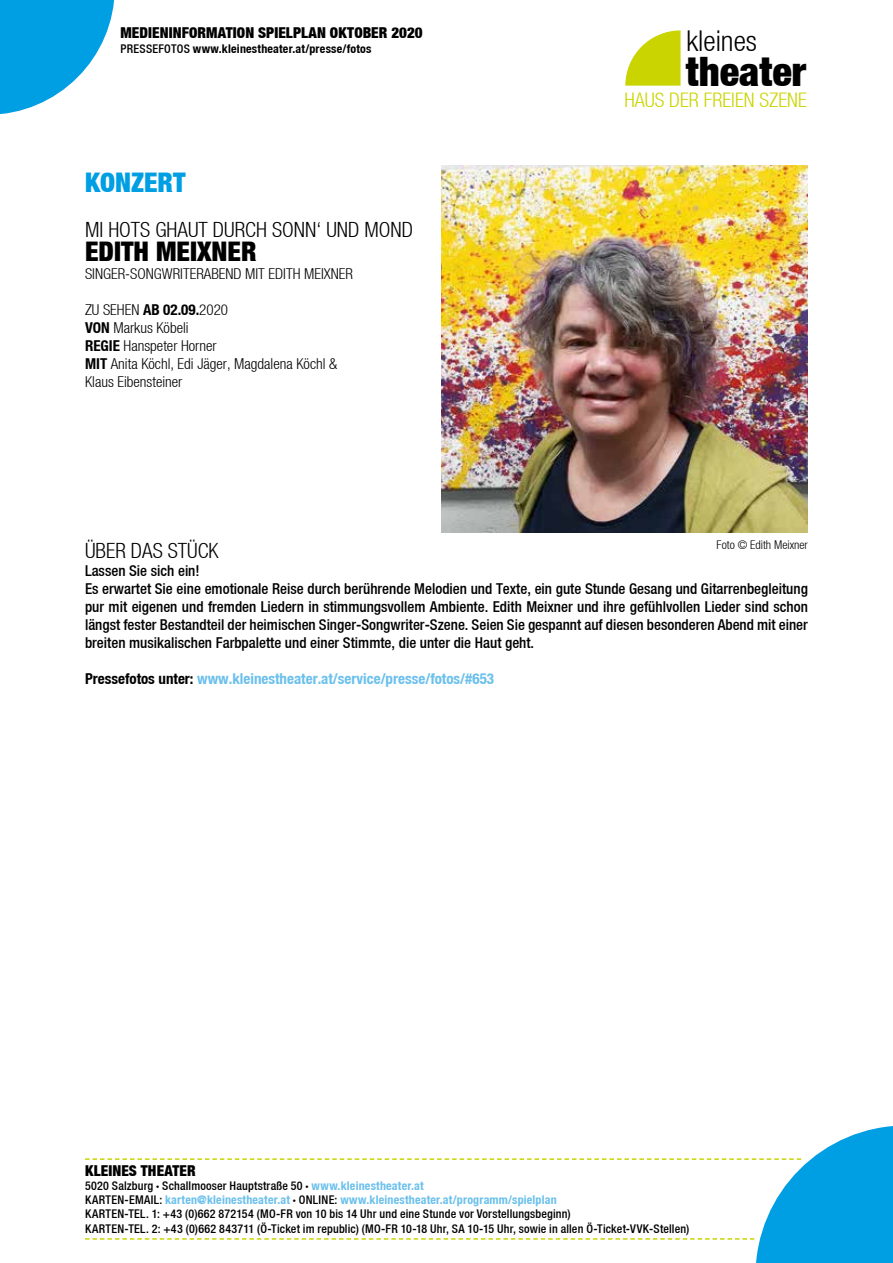
<style>
.page{position:relative;width:893px;height:1263px;background:#fff}
.page>*{position:absolute;margin:0;border:0;box-sizing:border-box;transform-origin:0 0}
.t1{font:40.5px "Helvetica Neue Black Cond";color:#000}
.t2{font:28.65px "Helvetica Neue Light Cond";color:#000}
.t3{font:27px "Helvetica Neue Black Cond";color:#000}
.t4{font:27px "Helvetica Neue Black Cond";color:#009ee3}
.t5{font:21px "Helvetica Neue Light Cond";color:#000}
.t6{font:20.1px "Helvetica Neue Light Cond";color:#cad400}
.t7{font:15px/18px "Helvetica Neue Medium Cond";color:#000}
.t8{font:15px/18px "Helvetica Neue Light Cond";color:#000}
.t9{font:15px "Helvetica Neue Bold Cond";color:#6bc0ec}
.t10{font:15px "Helvetica Neue Black Cond";letter-spacing:.005em;color:#000}
.t11{font:12px/14.2px "Helvetica Neue Medium Cond";letter-spacing:.015em;color:#000}
.t12{font:12px "Helvetica Neue Bold Cond";letter-spacing:.015em;color:#6bc0ec}
.t13{font:12px "Helvetica Neue Bold Cond";letter-spacing:.015em;color:#000}
.t14{font:12px "Helvetica Neue Light Cond";color:#000}
.s1{font-family:"Helvetica Neue Medium Cond"}
.s2{font-family:"Helvetica Neue Bold Cond"}
.s3{color:#000}
.s4{font-family:"Helvetica Neue Black Cond"}
.s5{font-family:"Helvetica Neue Bold Cond";color:#6bc0ec}
.s6{font-family:"Helvetica Neue Medium Cond";color:#000}
.s7{font-family:"Helvetica Neue Black Cond";color:#000}
</style>
<div class="page">
<svg style="left:625px;top:30px;width:56px;height:56px"></svg>
<svg style="left:85px;top:1126px;width:808px;height:137px"></svg>
<svg style="left:0;top:0;width:114px;height:114px"></svg>
<img style="left:442px;top:166px;width:366px;height:366px">
<p class="t10" style="left:120px;top:24px;width:304px">MEDIENINFORMATION SPIELPLAN OKTOBER 2020</p>
<p class="t13" style="left:120px;top:41px;width:252px"><span class="s1">PRESSEFOTOS</span> www.kleinestheater.at/presse/fotos</p>
<h3 class="t4" style="left:85px;top:166px;width:102px">KONZERT</h3>
<h3 class="t5" style="left:85px;top:217px;width:330px">MI HOTS GHAUT DURCH SONN‘ UND MOND</h3>
<h3 class="t3" style="left:85px;top:235px;width:173px">EDITH MEIXNER</h3>
<p class="t8" style="left:85px;top:264px;width:269px">SINGER-SONGWRITERABEND MIT EDITH MEIXNER</p>
<p class="t8" style="left:85px;top:300px;width:254px">ZU SEHEN <span class="s2">AB 02.09.</span>2020<br><span class="s2">VON</span> Markus Köbeli<br><span class="s2">REGIE</span> Hanspeter Horner<br><span class="s2">MIT</span> Anita Köchl, Edi Jäger, Magdalena Köchl &amp;<br>Klaus Eibensteiner</p>
<h2 class="t2" style="left:686px;top:25px;width:72px">kleines</h2>
<h1 class="t1" style="left:686px;top:46px;width:122px">theater</h1>
<h3 class="t6" style="left:624px;top:88px;width:184px">HAUS DER FREIEN SZENE</h3>
<h3 class="t5" style="left:85px;top:538px;width:135px">ÜBER DAS STÜCK</h3>
<p class="t7" style="left:85px;top:561px;width:724px">Lassen Sie sich ein!<br>Es erwartet Sie eine emotionale Reise durch berührende Melodien und Texte, ein gute Stunde Gesang und Gitarrenbegleitung pur mit eigenen und fremden Liedern in stimmungsvollem Ambiente. Edith Meixner und ihre gefühlvollen Lieder sind schon längst fester Bestandteil der heimischen Singer-Songwriter-Szene. Seien Sie gespannt auf diesen besonderen Abend mit einer breiten musikalischen Farbpalette und einer Stimmte, die unter die Haut geht.</p>
<p class="t9" style="left:85px;top:669px;width:410px"><span class="s3">Pressefotos unter:</span> www.kleinestheater.at/service/presse/fotos/#653</p>
<p class="t14" style="left:717px;top:538px;width:93px">Foto © Edith Meixner</p>
<p class="t10" style="left:85px;top:1161px;width:112px">KLEINES THEATER</p>
<p class="t11" style="left:85px;top:1178px;width:340px">5020 Salzburg <span class="s4">·</span> Schallmooser Hauptstraße 50 <span class="s4">·</span> <span class="s5">www.kleinestheater.at</span></p>
<p class="t12" style="left:85px;top:1192px;width:473px"><span class="s6">KARTEN-EMAIL:</span> karten@kleinestheater.at <span class="s7">·</span> <span class="s6">ONLINE:</span> www.kleinestheater.at/programm/spielplan</p>
<p class="t11" style="left:85px;top:1207px;width:606px">KARTEN-TEL. 1: +43 (0)662 872154 (MO-FR von 10 bis 14 Uhr und eine Stunde vor Vorstellungsbeginn)<br>KARTEN-TEL. 2: +43 (0)662 843711 (Ö-Ticket im republic) (MO-FR 10-18 Uhr, SA 10-15 Uhr, sowie in allen Ö-Ticket-VVK-Stellen)</p>
</div>
